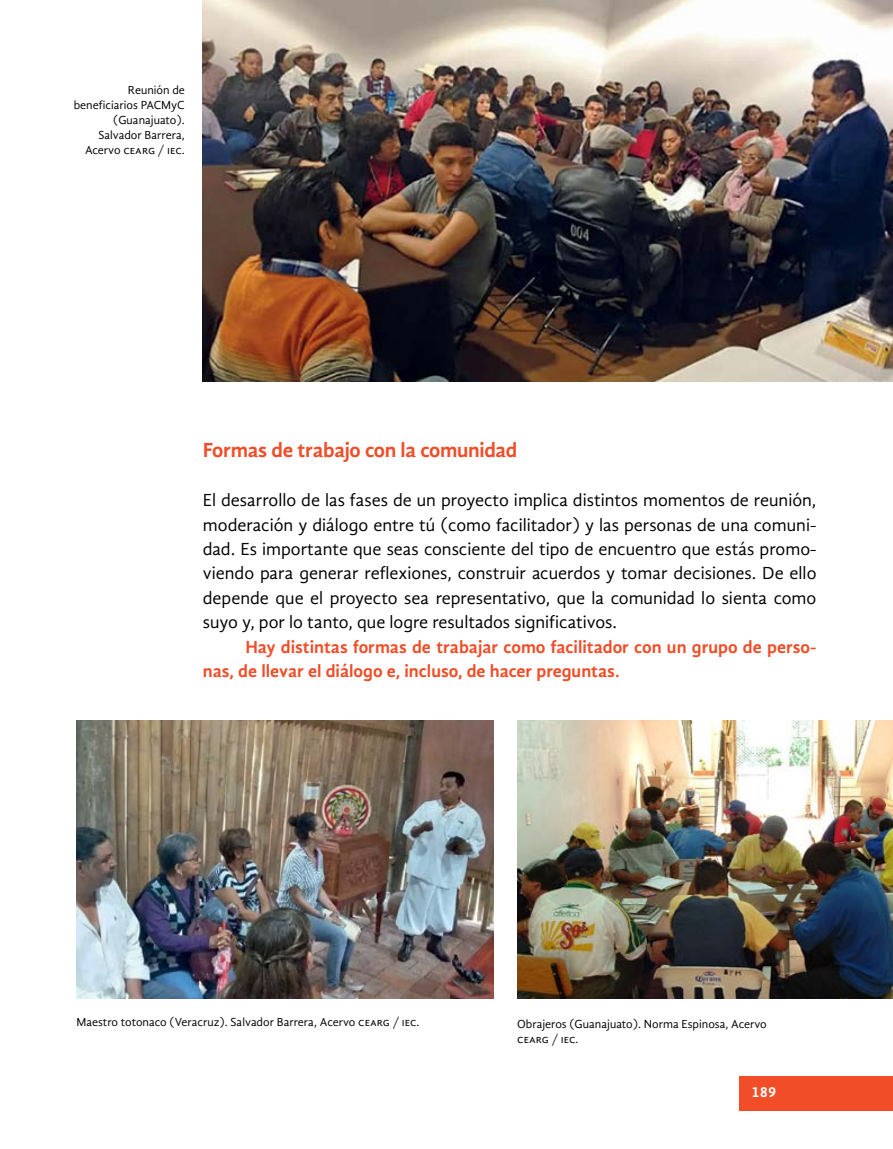
<style>
.page{position:relative;width:893px;height:1149px;background:#fff}
.page>*{position:absolute;margin:0;border:0;box-sizing:border-box;transform-origin:0 0}
.t1{font:700 21px "Gandhi Sans";letter-spacing:-.015em;color:#f04d28}
.t2{font:18px/24.5px "Gandhi Sans";color:#000;text-align:justify}
.t3{font:700 18px/24.5px "Gandhi Sans";color:#f04d28}
.t4{font:700 15px "Gandhi Sans";color:#fff}
.t5{font:12px/15px "Gandhi Sans";color:#000}
</style>
<div class="page">
<div style="left:739px;top:1076px;width:154px;height:34px;background:#f04d28"></div>
<img style="left:517px;top:720px;width:376px;height:278px">
<img style="left:203px;top:0;width:690px;height:381px">
<img style="left:77px;top:720px;width:416px;height:278px">
<p class="t5" style="left:74px;top:83px;width:113px;text-align:right">Reunión de beneficiarios PACMyC (Guanajuato).<br>Salvador Barrera,<br>Acervo cearg / iec.</p>
<p class="t1" style="left:203px;top:438px;width:316px">Formas de trabajo con la comunidad</p>
<p class="t2" style="left:203px;top:487px;width:615px">El desarrollo de las fases de un proyecto implica distintos momentos de reunión, moderación y diálogo entre tú (como facilitador) y las personas de una comuni&shy;dad. Es importante que seas consciente del tipo de encuentro que estás promo&shy;viendo para generar reflexiones, construir acuerdos y tomar decisiones. De ello depende que el proyecto sea representativo, que la comunidad lo sienta como suyo y, por lo tanto, que logre resultados significativos.</p>
<p class="t3" style="left:203px;top:634px;width:615px;text-indent:43px">Hay distintas formas de trabajar como facilitador con un grupo de perso&shy;nas, de llevar el diálogo e, incluso, de hacer preguntas.</p>
<p class="t5" style="left:77px;top:1014px;width:345px">Maestro totonaco (Veracruz). Salvador Barrera, Acervo cearg / iec.</p>
<p class="t5" style="left:517px;top:1016px;width:251px">Obrajeros (Guanajuato). Norma Espinosa, Acervo cearg / iec.</p>
<p class="t4" style="left:751px;top:1082px;width:26px">189</p>
</div>
